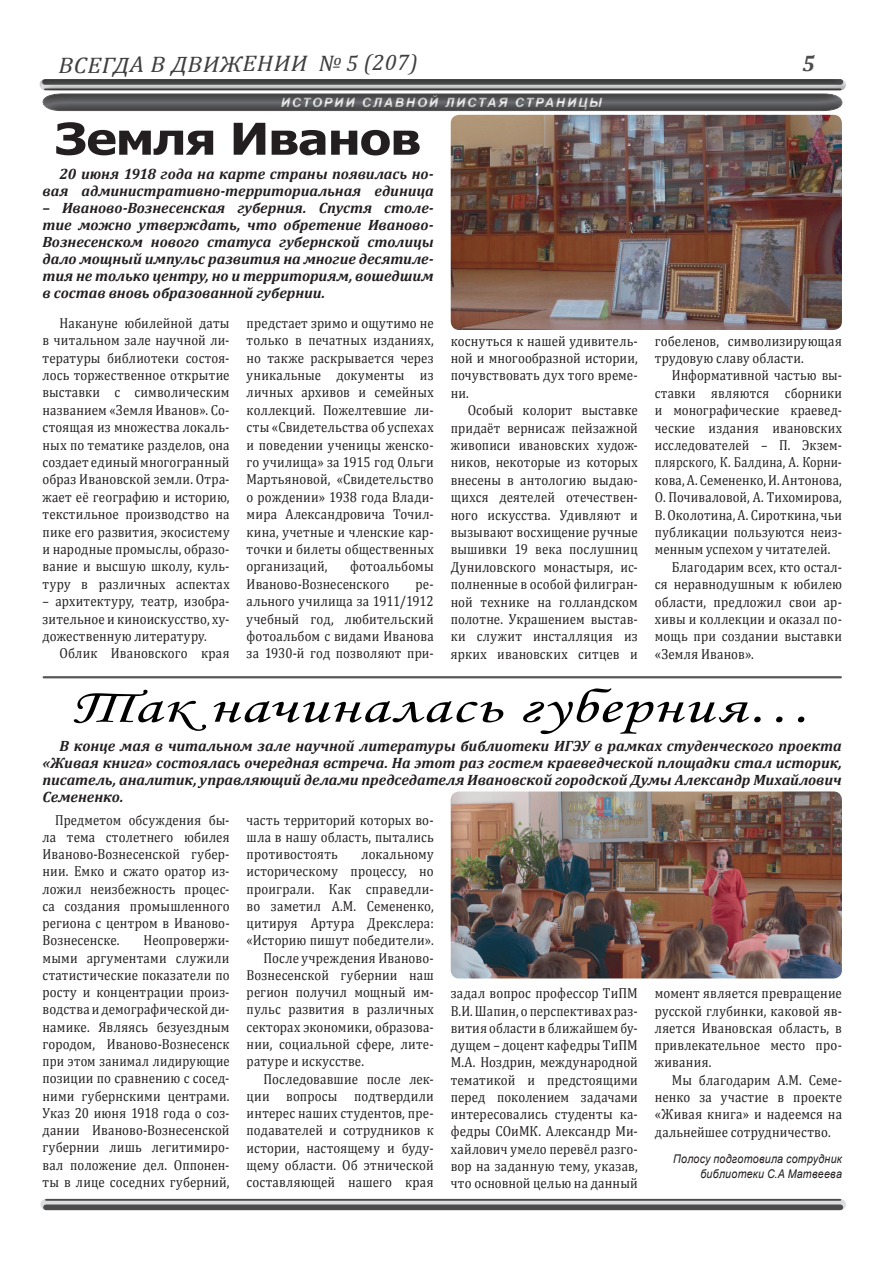
<style>
.page{position:relative;width:893px;height:1263px;background:#fff}
.page>*{position:absolute;margin:0;border:0;box-sizing:border-box;transform-origin:0 0}
.t1{font:48.45px "Monotype Corsiva";letter-spacing:.02em;color:#000;scale:1.35 1}
.t2{font:700 43.95px "Tahoma";letter-spacing:-.015em;color:#231f20;scale:1.15 1}
.t3{font:italic 22.5px "Cambria";color:#3e3e3f;scale:1.09 1}
.t4{font:italic 700 15px/17px "Cambria";letter-spacing:-.005em;color:#231f20;text-align:justify}
.t5{font:14.55px/17.4px "Cambria";letter-spacing:.01em;color:#231f20;text-align:justify;scale:.89 1}
.t6{font:14.55px "Cambria";letter-spacing:.01em;color:#231f20;scale:.88 1}
.t7{font:14.55px/17.2px "Cambria";letter-spacing:.01em;color:#231f20;text-align:justify;scale:.87 1}
.t8{font:14.55px "Cambria";letter-spacing:.01em;color:#231f20;scale:.84 1}
.t9{font:italic 700 12.9px "Arial";letter-spacing:.15em;color:#fff}
.t10{font:italic 12px/15px "Arial";letter-spacing:.02em;color:#231f20;text-align:right;scale:.89 1}
</style>
<div class="page">
<div style="left:46px;top:1199px;width:794px;height:11px;background:#dcdddf"></div>
<hr style="left:46px;top:1199px;width:794px;height:2px;background:#4b4c4d">
<div style="left:46px;top:1204px;width:794px;height:6px;background:#4b4c4d"></div>
<div style="left:42px;top:80px;width:801px;height:33px;background:#231f20;opacity:.5"></div>
<hr style="left:44px;top:676px;width:797px;height:2px;background:#57585a">
<img style="left:451px;top:115px;width:391px;height:215px">
<img style="left:451px;top:791px;width:391px;height:187px">
<h3 class="t3" style="left:58px;top:51px;width:331px;rotate:-1deg">ВСЕГДА В ДВИЖЕНИИ № 5 (207)</h3>
<p class="t9" style="left:281px;top:94px;width:323px">ИСТОРИИ СЛАВНОЙ ЛИСТАЯ СТРАНИЦЫ</p>
<h2 class="t2" style="left:55px;top:108px;width:320px">Земля Иванов</h2>
<p class="t4" style="left:43px;top:164px;width:393px;text-align:right">20 июня 1918 года на карте страны появилась но&shy;вая административно-территориальная единица</p>
<p class="t4" style="left:43px;top:198px;width:393px">– Иваново-Вознесенская губерния. Спустя столе&shy;тие можно утверждать, что обретение Иваново-Вознесенском нового статуса губернской столицы дало мощный импульс развития на многие десятиле&shy;тия не только центру, но и территориям, вошедшим в состав вновь образованной губернии.</p>
<p class="t5" style="left:43px;top:314px;width:212px;text-indent:17px">Накануне юбилейной даты в читальном зале научной ли&shy;тературы библиотеки состоя&shy;лось торжественное открытие выставки с символическим названием «Земля Иванов». Со&shy;стоящая из множества локаль&shy;ных по тематике разделов, она создает единый многогранный образ Ивановской земли. Отра&shy;жает её географию и историю, текстильное производство на пике его развития, экосистему и народные промыслы, образо&shy;вание и высшую школу, куль&shy;туру в различных аспектах</p>
<p class="t5" style="left:43px;top:592px;width:212px">– архитектуру, театр, изобра&shy;зительное и киноискусство, ху&shy;дожественную литературу.</p>
<p class="t5" style="left:60px;top:645px;width:193px">Облик Ивановского края</p>
<p class="t5" style="left:247px;top:314px;width:212px">предстает зримо и ощутимо не только в печатных изданиях, но также раскрывается через уникальные документы из личных архивов и семейных коллекций. Пожелтевшие ли&shy;сты «Свидетельства об успехах и поведении ученицы женско&shy;го училища» за 1915 год Ольги Мартьяновой, «Свидетельство о рождении» 1938 года Влади&shy;мира Александровича Точил&shy;кина, учетные и членские кар&shy;точки и билеты общественных организаций,</p>
<p class="t5" style="left:247px;top:558px;width:212px;text-indent:104px">фотоальбомы<br>Иваново-Вознесенского</p>
<p class="t5" style="left:247px;top:575px;width:212px;text-indent:169px">ре&shy;ального училища за 1911/1912 учебный год, любительский фотоальбом с видами Иванова за 1930-й год позволяют при-</p>
<p class="t5" style="left:451px;top:332px;width:212px">коснуться к нашей удивитель&shy;ной и многообразной истории, почувствовать дух того време&shy;ни.</p>
<p class="t5" style="left:451px;top:401px;width:212px;text-indent:17px">Особый колорит выставке придаёт вернисаж пейзажной живописи ивановских худож&shy;ников, некоторые из которых внесены в антологию выдаю&shy;щихся деятелей отечествен&shy;ного искусства. Удивляют и вызывают восхищение ручные вышивки 19 века послушниц Дуниловского монастыря, ис&shy;полненные в особой филигран&shy;ной технике на голландском полотне. Украшением выстав&shy;ки служит инсталляция из ярких ивановских ситцев и</p>
<p class="t5" style="left:655px;top:332px;width:212px">гобеленов, символизирующая трудовую славу области.</p>
<p class="t6" style="left:672px;top:367px;width:195px">Информативной частью вы-</p>
<p class="t6" style="left:655px;top:384px;width:214px">ставки являются сборники</p>
<p class="t6" style="left:655px;top:402px;width:214px">и монографические краевед-</p>
<p class="t6" style="left:655px;top:419px;width:214px">ческие издания ивановских</p>
<p class="t6" style="left:655px;top:436px;width:214px">исследователей – П. Экзем-</p>
<p class="t8" style="left:655px;top:454px;width:224px">плярского, К. Балдина, А. Корни-</p>
<p class="t6" style="left:655px;top:471px;width:214px">кова, А. Семененко, И. Антонова,</p>
<p class="t6" style="left:655px;top:489px;width:214px">О. Почиваловой, А. Тихомирова,</p>
<p class="t6" style="left:655px;top:506px;width:214px">В. Околотина, А. Сироткина, чьи</p>
<p class="t6" style="left:655px;top:523px;width:214px">публикации пользуются неиз-</p>
<p class="t6" style="left:655px;top:541px;width:201px">менным успехом у читателей.</p>
<p class="t5" style="left:672px;top:558px;width:193px">Благодарим всех, кто остал-</p>
<p class="t5" style="left:655px;top:575px;width:212px">ся неравнодушным к юбилею</p>
<p class="t5" style="left:655px;top:593px;width:212px">области, предложил свои ар-</p>
<p class="t5" style="left:655px;top:610px;width:212px">хивы и коллекции и оказал по-</p>
<p class="t5" style="left:655px;top:628px;width:212px">мощь при создании выставки</p>
<p class="t5" style="left:655px;top:645px;width:113px">«Земля Иванов».</p>
<h1 class="t1" style="left:72px;top:677px;width:550px">Так начиналась губерния…</h1>
<p class="t4" style="left:43px;top:736px;width:801px;text-indent:17px">В конце мая в читальном зале научной литературы библиотеки ИГЭУ в рамках студенческого проекта «Живая книга» состоялась очередная встреча. На этот раз гостем краеведческой площадки стал историк, писатель, аналитик, управляющий делами председателя Ивановской городской Думы Александр Михайлович Семененко.</p>
<p class="t7" style="left:43px;top:811px;width:217px;text-indent:13px">Предметом обсуждения бы&shy;ла тема столетнего юбилея Иваново-Вознесенской губер&shy;нии. Емко и сжато оратор из&shy;ложил неизбежность процес&shy;са создания промышленного региона с центром в Иваново-Вознесенске.</p>
<p class="t5" style="left:43px;top:932px;width:212px;text-indent:101px">Неопровержи&shy;мыми аргументами служили статистические показатели по росту и концентрации произ&shy;водства и демографической ди&shy;намике. Являясь безуездным городом, Иваново-Вознесенск при этом занимал лидирующие позиции по сравнению с сосед&shy;ними губернскими центрами.<br>Указ 20 июня 1918 года о соз&shy;дании Иваново-Вознесенской губернии лишь легитимиро&shy;вал положение дел. Оппонен&shy;ты в лице соседних губерний,</p>
<p class="t5" style="left:247px;top:811px;width:212px">часть территорий которых во&shy;шла в нашу область, пытались противостоять</p>
<p class="t5" style="left:361px;top:845px;width:83px">локальному</p>
<p class="t5" style="left:247px;top:863px;width:212px">историческому процессу, но</p>
<p class="t5" style="left:247px;top:880px;width:212px">проиграли. Как справедли-</p>
<p class="t5" style="left:247px;top:897px;width:212px">во заметил А.М. Семененко,</p>
<p class="t5" style="left:247px;top:914px;width:212px">цитируя Артура Дрекслера:</p>
<p class="t5" style="left:247px;top:932px;width:212px">«Историю пишут победители».</p>
<p class="t5" style="left:264px;top:949px;width:193px">После учреждения Иваново-</p>
<p class="t5" style="left:247px;top:966px;width:212px">Вознесенской губернии наш</p>
<p class="t5" style="left:247px;top:983px;width:212px">регион получил мощный им-</p>
<p class="t5" style="left:247px;top:1001px;width:212px">пульс развития в различных</p>
<p class="t5" style="left:247px;top:1018px;width:212px">секторах экономики, образова-</p>
<p class="t5" style="left:247px;top:1035px;width:212px">нии, социальной сфере, лите-</p>
<p class="t5" style="left:247px;top:1052px;width:133px">ратуре и искусстве.</p>
<p class="t5" style="left:264px;top:1070px;width:193px">Последовавшие после лек-</p>
<p class="t5" style="left:247px;top:1087px;width:212px">ции вопросы подтвердили</p>
<p class="t5" style="left:247px;top:1104px;width:212px">интерес наших студентов, пре-</p>
<p class="t5" style="left:247px;top:1121px;width:212px">подавателей и сотрудников к</p>
<p class="t5" style="left:247px;top:1139px;width:212px">истории, настоящему и буду-</p>
<p class="t5" style="left:247px;top:1156px;width:212px">щему области. Об этнической</p>
<p class="t5" style="left:247px;top:1173px;width:212px">составляющей нашего края</p>
<p class="t5" style="left:451px;top:985px;width:212px">задал вопрос профессор ТиПМ В.И. Шапин, о перспективах раз&shy;вития области в ближайшем бу&shy;дущем – доцент кафедры ТиПМ М.А. Ноздрин, международной тематикой и предстоящими перед поколением задачами интересовались студенты ка&shy;федры СОиМК. Александр Ми&shy;хайлович умело перевёл разго&shy;вор на заданную тему, указав, что основной целью на данный</p>
<p class="t5" style="left:655px;top:985px;width:212px">момент является превращение русской глубинки, каковой яв&shy;ляется Ивановская область, в привлекательное место про&shy;живания.</p>
<p class="t5" style="left:655px;top:1071px;width:212px;text-indent:17px">Мы благодарим А.М. Семе&shy;ненко за участие в проекте «Живая книга» и надеемся на дальнейшее сотрудничество.</p>
<p class="t10" style="left:673px;top:1152px;width:191px">Полосу подготовила сотрудник библиотеки С.А Матвеева</p>
</div>
